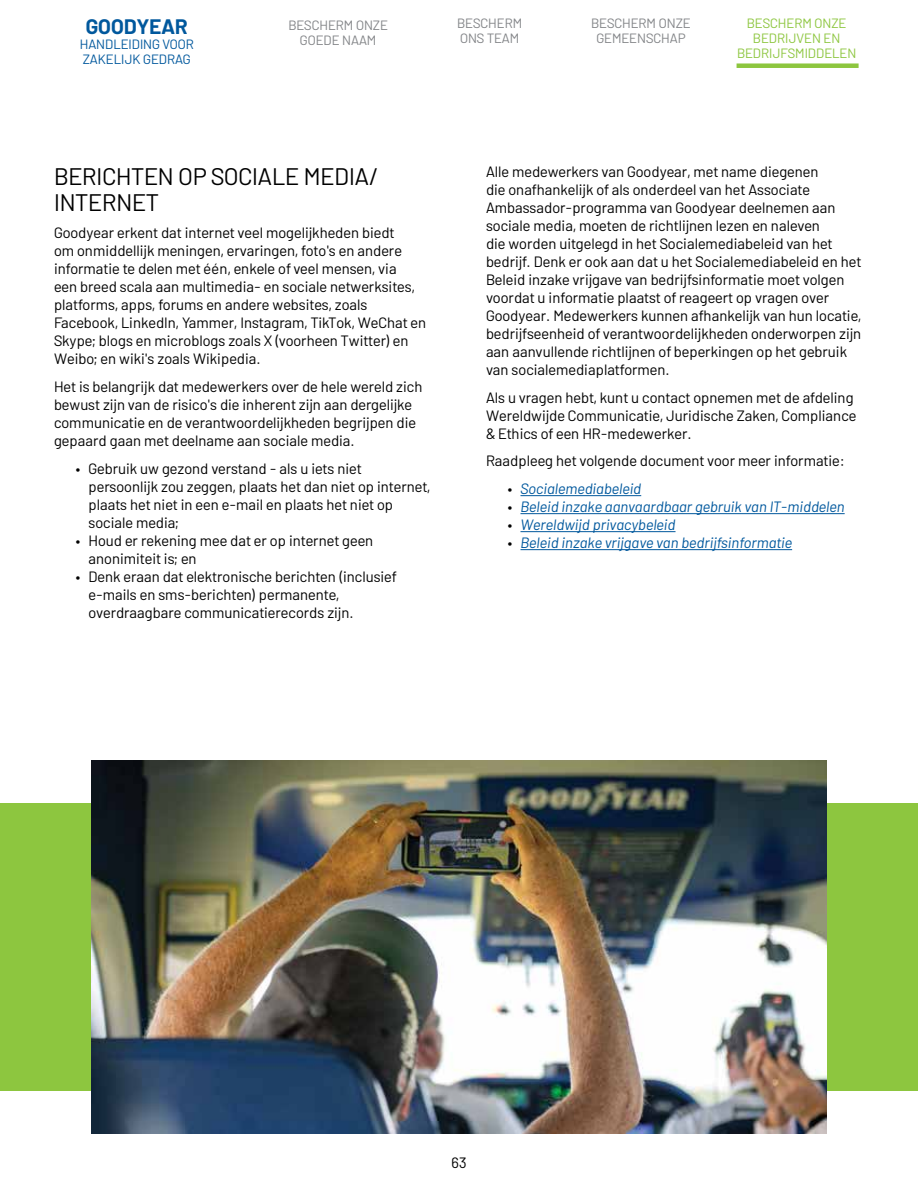
<style>
.page{position:relative;width:918px;height:1188px;background:#fff}
.page>*{position:absolute;margin:0;border:0;box-sizing:border-box;transform-origin:0 0}
.body_SUB_HEADER{font:24px/26.2px "Barlow";color:#000}
.t1{font:700 21px "Barlow";color:#00589d}
.BODY{font:15px/18px "Barlow";color:#000}
.t2{font:italic 15px "Barlow";color:#00589d}
.t3{font:13.5px/15px "Barlow";color:#828487;text-align:center}
.t4{font:13.5px/15px "Barlow";color:#8dc63f;text-align:center}
.t5{font:13.5px/15px "Barlow";color:#00589d}
.s1{font-style:normal;color:#000}
</style>
<div class="page">
<div style="left:0;top:803px;width:918px;height:287px;background:#8dc63f"></div>
<img style="left:91px;top:760px;width:736px;height:373px">
<div style="left:737px;top:63px;width:122px;height:5px;background:#8dc63f"></div>
<hr style="left:520px;top:495px;width:121px;height:1px;background:#00589d">
<hr style="left:520px;top:513px;width:325px;height:1px;background:#00589d">
<hr style="left:520px;top:531px;width:156px;height:1px;background:#00589d">
<hr style="left:520px;top:549px;width:272px;height:1px;background:#00589d">
<h2 class="t1" style="left:86px;top:11px;width:104px">GOODYEAR</h2>
<p class="t5" style="left:80px;top:36px;width:116px">HANDLEIDING VOOR<br>ZAKELIJK GEDRAG</p>
<p class="t3" style="left:288px;top:16px;width:101px">BESCHERM ONZE<br>GOEDE NAAM</p>
<p class="t3" style="left:457px;top:15px;width:66px;text-align:left">BESCHERM<br>ONS TEAM</p>
<p class="t4" style="left:737px;top:15px;width:121px">BESCHERM ONZE<br>BEDRIJVEN EN<br>BEDRIJFSMIDDELEN</p>
<p class="t3" style="left:591px;top:15px;width:101px">BESCHERM ONZE<br>GEMEENSCHAP</p>
<p class="body_SUB_HEADER" style="left:54px;top:161px;width:325px">BERICHTEN OP SOCIALE MEDIA/<br>INTERNET</p>
<p class="BODY" style="left:54px;top:223px;width:374px">Goodyear erkent dat internet veel mogelijkheden biedt<br>om onmiddellijk meningen, ervaringen, foto's en andere informatie te delen met één, enkele of veel mensen, via<br>een breed scala aan multimedia- en sociale netwerksites, platforms, apps, forums en andere websites, zoals Facebook, LinkedIn, Yammer, Instagram, TikTok, WeChat en Skype; blogs en microblogs zoals X (voorheen Twitter) en Weibo; en wiki's zoals Wikipedia.</p>
<p class="BODY" style="left:54px;top:377px;width:370px">Het is belangrijk dat medewerkers over de hele wereld zich bewust zijn van de risico's die inherent zijn aan dergelijke communicatie en de verantwoordelijkheden begrijpen die gepaard gaan met deelname aan sociale media.</p>
<p class="BODY" style="left:88px;top:458px;width:343px;text-indent:-14px">• Gebruik uw gezond verstand - als u iets niet persoonlijk zou zeggen, plaats het dan niet op internet, plaats het niet in een e-mail en plaats het niet op sociale media;</p>
<p class="BODY" style="left:88px;top:530px;width:286px;text-indent:-14px">• Houd er rekening mee dat er op internet geen anonimiteit is; en</p>
<p class="BODY" style="left:88px;top:566px;width:310px;text-indent:-14px">• Denk eraan dat elektronische berichten (inclusief e-mails en sms-berichten) permanente, overdraagbare communicatierecords zijn.</p>
<p class="BODY" style="left:486px;top:161px;width:377px">Alle medewerkers van Goodyear, met name diegenen<br>die onafhankelijk of als onderdeel van het Associate Ambassador-programma van Goodyear deelnemen aan sociale media, moeten de richtlijnen lezen en naleven<br>die worden uitgelegd in het Socialemediabeleid van het bedrijf. Denk er ook aan dat u het Socialemediabeleid en het Beleid inzake vrijgave van bedrijfsinformatie moet volgen voordat u informatie plaatst of reageert op vragen over Goodyear. Medewerkers kunnen afhankelijk van hun locatie, bedrijfseenheid of verantwoordelijkheden onderworpen zijn aan aanvullende richtlijnen of beperkingen op het gebruik van socialemediaplatformen.</p>
<p class="BODY" style="left:486px;top:387px;width:372px">Als u vragen hebt, kunt u contact opnemen met de afdeling<br>Wereldwijde Communicatie, Juridische Zaken, Compliance &amp; Ethics of een HR-medewerker.</p>
<p class="BODY" style="left:486px;top:451px;width:360px">Raadpleeg het volgende document voor meer informatie:</p>
<p class="t2" style="left:507px;top:478px;width:136px"><span class="s1">•</span> Socialemediabeleid</p>
<p class="t2" style="left:507px;top:496px;width:339px"><span class="s1">•</span> Beleid inzake aanvaardbaar gebruik van IT-middelen</p>
<p class="t2" style="left:507px;top:514px;width:170px"><span class="s1">•</span> Wereldwijd privacybeleid</p>
<p class="t2" style="left:507px;top:532px;width:287px"><span class="s1">•</span> Beleid inzake vrijgave van bedrijfsinformatie</p>
<p class="BODY" style="left:452px;top:1153px;width:16px">63</p>
</div>
